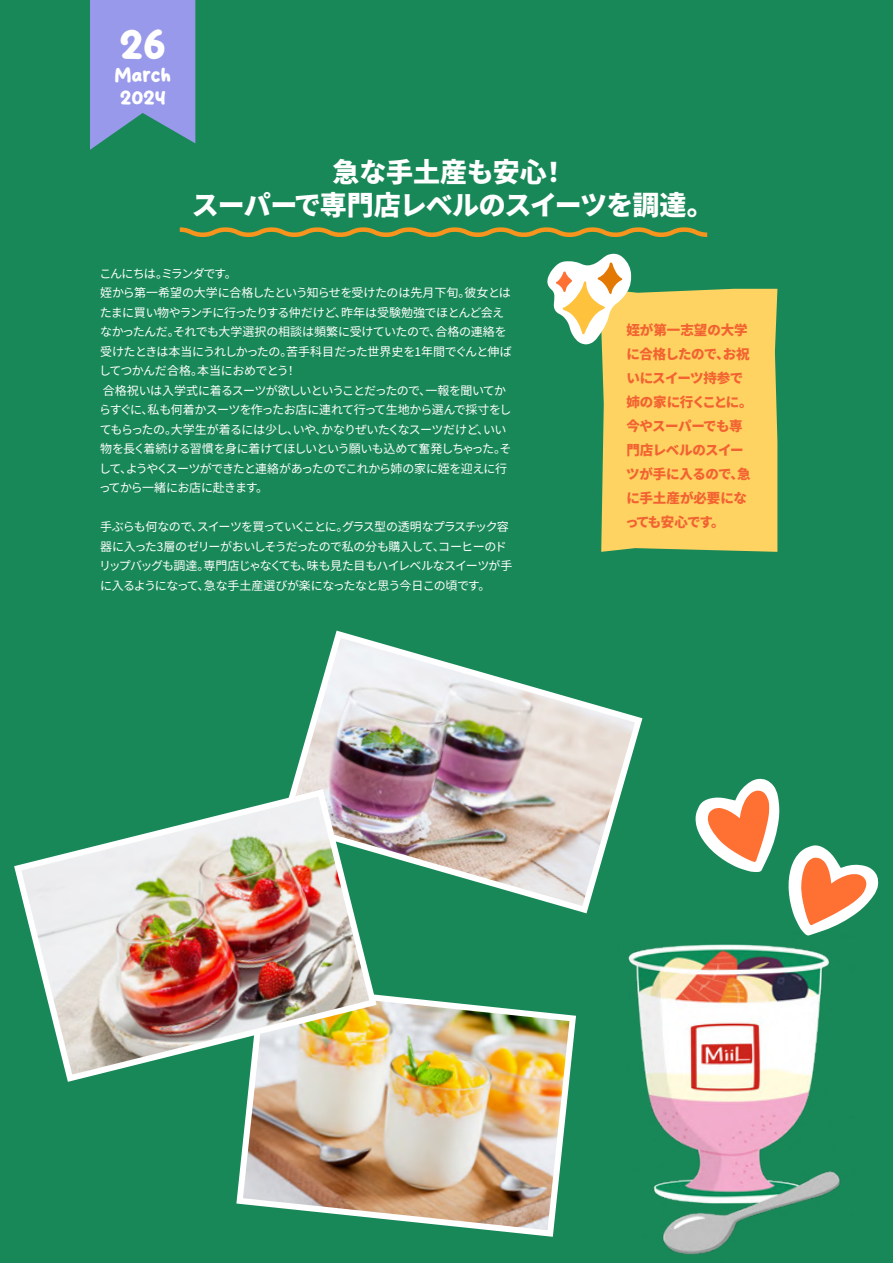
<style>
.page{position:relative;width:893px;height:1263px;background:#198858}
.page>*{position:absolute;margin:0;border:0;box-sizing:border-box;transform-origin:0 0}
.t1{font:37.5px "Nice Sugar";color:#fff}
.t2{font:900 27px/32.4px "Noto Sans JP";letter-spacing:-.025em;color:#fff;text-align:center}
.t3{font:18px/21.6px "Nice Sugar";color:#fff;text-align:center}
.t4{font:900 13.5px/24px "Noto Sans JP";letter-spacing:-.03em;color:#f26332}
.t5{font:12px/19.5px "Noto Sans JP";letter-spacing:-.05em;color:#fff}
.t6{font:12px "Noto Sans JP";letter-spacing:-.025em;color:#fff}
.t7{font:12px "Noto Sans JP";letter-spacing:-.02em;color:#fff}
.t8{font:12px "Noto Sans JP";letter-spacing:-.095em;color:#fff}
</style>
<div class="page">
<svg style="left:179px;top:227px;width:529px;height:10px"></svg>
<div style="left:601px;top:289px;width:176px;height:263px;background:#ffd361"></div>
<svg style="left:547px;top:254px;width:84px;height:90px"></svg>
<svg style="left:695px;top:778px;width:85px;height:94px"></svg>
<svg style="left:90px;top:0;width:105px;height:150px;background:#8796d7"></svg>
<img style="left:236px;top:995px;width:340px;height:242px">
<img style="left:292px;top:630px;width:351px;height:284px">
<img style="left:14px;top:785px;width:366px;height:300px">
<img style="left:606px;top:911px;width:235px;height:344px">
<svg style="left:788px;top:845px;width:91px;height:90px"></svg>
<h1 class="t1" style="left:119px;top:24px;width:49px">26</h1>
<h3 class="t3" style="left:114px;top:66px;width:58px">March<br>2024</h3>
<h2 class="t2" style="left:192px;top:157px;width:524px">急な手土産も安心！<br>スーパーで専門店レベルのスイーツを調達。</h2>
<p class="t8" style="left:99px;top:267px;width:139px">こんにちは。ミランダです。</p>
<p class="t6" style="left:100px;top:286px;width:412px">姪から第一希望の大学に合格したという知らせを受けたのは先月下旬。彼女とは</p>
<p class="t5" style="left:100px;top:303px;width:406px">たまに買い物やランチに行ったりする仲だけど、昨年は受験勉強でほとんど会え</p>
<p class="t7" style="left:100px;top:325px;width:408px">なかったんだ。それでも大学選択の相談は頻繁に受けていたので、合格の連絡を</p>
<p class="t5" style="left:100px;top:342px;width:413px">受けたときは本当にうれしかったの。苦手科目だった世界史を1年間でぐんと伸ば</p>
<p class="t5" style="left:99px;top:361px;width:199px">してつかんだ合格。本当におめでとう！</p>
<p class="t5" style="left:103px;top:381px;width:405px">合格祝いは入学式に着るスーツが欲しいということだったので、一報を聞いてか</p>
<p class="t5" style="left:99px;top:400px;width:414px">らすぐに、私も何着かスーツを作ったお店に連れて行って生地から選んで採寸をし</p>
<p class="t5" style="left:100px;top:420px;width:408px">てもらったの。大学生が着るには少し、いや、かなりぜいたくなスーツだけど、いい</p>
<p class="t5" style="left:100px;top:439px;width:413px">物を長く着続ける習慣を身に着けてほしいという願いも込めて奮発しちゃった。そ</p>
<p class="t5" style="left:99px;top:459px;width:409px">して、ようやくスーツができたと連絡があったのでこれから姉の家に姪を迎えに行</p>
<p class="t5" style="left:99px;top:478px;width:171px">ってから一緒にお店に赴きます。</p>
<p class="t5" style="left:99px;top:517px;width:415px">手ぶらも何なので、スイーツを買っていくことに。グラス型の透明なプラスチック容器に入った3層のゼリーがおいしそうだったので私の分も購入して、コーヒーのドリップバッグも調達。専門店じゃなくても、味も見た目もハイレベルなスイーツが手に入るようになって、急な手土産選びが楽になったなと思う今日この頃です。</p>
<p class="t4" style="left:625px;top:318px;width:129px">姪が第一志望の大学に合格したので、お祝いにスイーツ持参で姉の家に行くことに。今やスーパーでも専門店レベルのスイーツが手に入るので、急に手土産が必要になっても安心です。</p>
</div>
